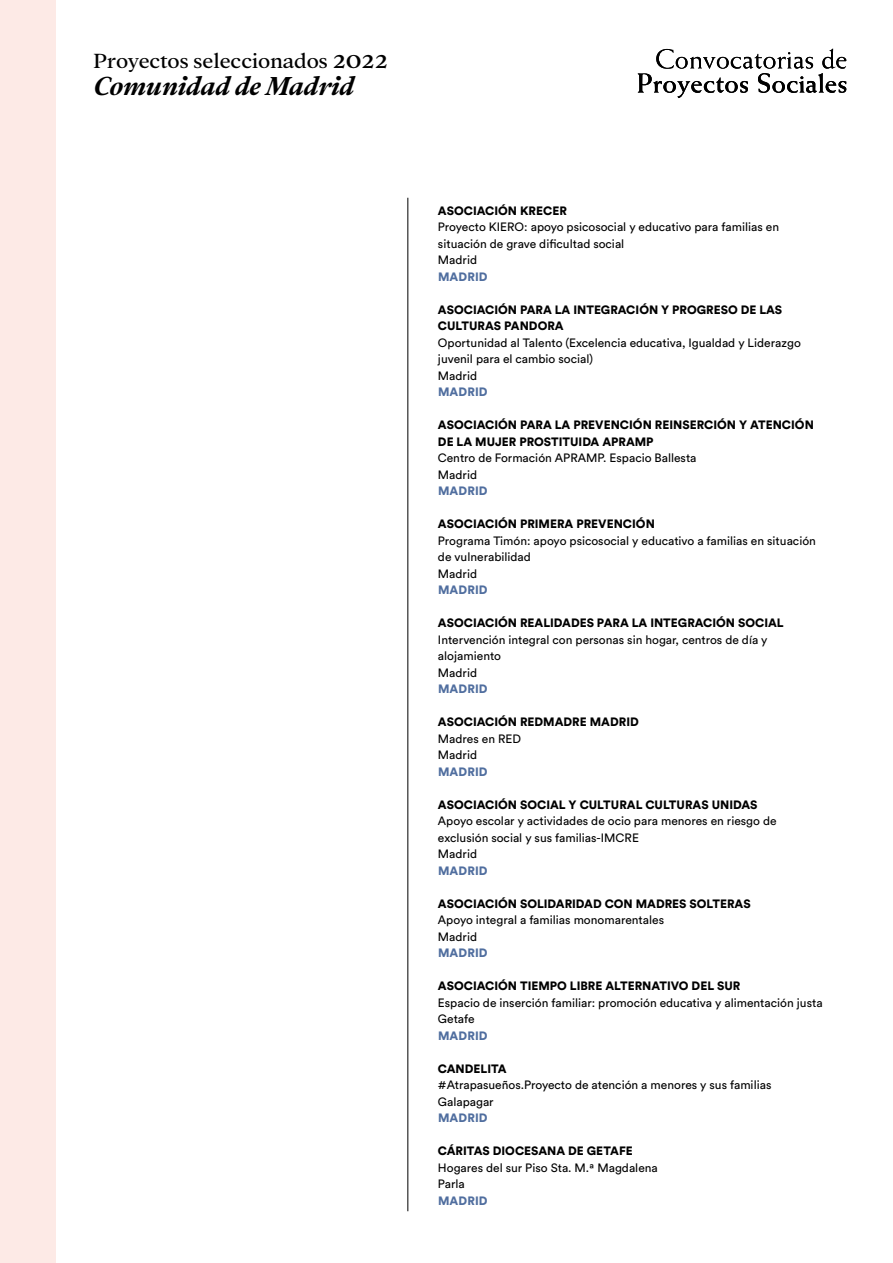
<style>
.page{position:relative;width:893px;height:1263px;background:#fff}
.page>*{position:absolute;margin:0;border:0;box-sizing:border-box;transform-origin:0 0}
.t1{font:italic 700 28.5px "Addington CF";letter-spacing:-.005em;color:#000}
.t2{font:22.5px "Addington CF";letter-spacing:-.005em;color:#000}
.t3{font:12px/16.5px "Circular Std";color:#000}
.t4{font:900 12px/16.5px "Circular Std";color:#000}
.t5{font:900 12px "Circular Std";letter-spacing:.01em;color:#506e9f}
.s1{font-size:29.25px}
</style>
<div class="page">
<svg style="left:638px;top:49px;width:208px;height:49px"></svg>
<hr style="left:407px;top:198px;width:1px;height:1013px;background:#000">
<div style="left:0;top:0;width:55px;height:1263px;background:#fdeae6"></div>
<h2 class="t2" style="left:94px;top:48px;width:296px">Proyectos seleccionados <span class="s1">2022</span></h2>
<h1 class="t1" style="left:94px;top:69px;width:262px">Comunidad de Madrid</h1>
<p class="t4" style="left:438px;top:202px;width:130px">ASOCIACIÓN KRECER</p>
<p class="t3" style="left:438px;top:218px;width:343px">Proyecto KIERO: apoyo psicosocial y educativo para familias en situación de grave dificultad social<br>Madrid</p>
<p class="t5" style="left:438px;top:268px;width:51px">MADRID</p>
<p class="t4" style="left:438px;top:301px;width:346px">ASOCIACIÓN PARA LA INTEGRACIÓN Y PROGRESO DE LAS<br>CULTURAS PANDORA</p>
<p class="t3" style="left:438px;top:334px;width:364px">Oportunidad al Talento (Excelencia educativa, Igualdad y Liderazgo juvenil para el cambio social)<br>Madrid</p>
<p class="t5" style="left:438px;top:384px;width:51px">MADRID</p>
<p class="t4" style="left:438px;top:416px;width:377px">ASOCIACIÓN PARA LA PREVENCIÓN REINSERCIÓN Y ATENCIÓN<br>DE LA MUJER PROSTITUIDA APRAMP</p>
<p class="t3" style="left:438px;top:449px;width:260px">Centro de Formación APRAMP. Espacio Ballesta<br>Madrid</p>
<p class="t5" style="left:438px;top:483px;width:51px">MADRID</p>
<p class="t4" style="left:438px;top:515px;width:218px">ASOCIACIÓN PRIMERA PREVENCIÓN</p>
<p class="t3" style="left:438px;top:532px;width:379px">Programa Timón: apoyo psicosocial y educativo a familias en situación de vulnerabilidad<br>Madrid</p>
<p class="t5" style="left:438px;top:582px;width:51px">MADRID</p>
<p class="t4" style="left:438px;top:614px;width:347px">ASOCIACIÓN REALIDADES PARA LA INTEGRACIÓN SOCIAL</p>
<p class="t3" style="left:438px;top:631px;width:331px">Intervención integral con personas sin hogar, centros de día y alojamiento<br>Madrid</p>
<p class="t5" style="left:438px;top:681px;width:51px">MADRID</p>
<p class="t4" style="left:438px;top:713px;width:202px">ASOCIACIÓN REDMADRE MADRID</p>
<p class="t3" style="left:438px;top:730px;width:85px">Madres en RED<br>Madrid</p>
<p class="t5" style="left:438px;top:763px;width:51px">MADRID</p>
<p class="t4" style="left:438px;top:796px;width:321px">ASOCIACIÓN SOCIAL Y CULTURAL CULTURAS UNIDAS</p>
<p class="t3" style="left:438px;top:812px;width:340px">Apoyo escolar y actividades de ocio para menores en riesgo de exclusión social y sus familias-IMCRE<br>Madrid</p>
<p class="t5" style="left:438px;top:862px;width:51px">MADRID</p>
<p class="t4" style="left:438px;top:895px;width:314px">ASOCIACIÓN SOLIDARIDAD CON MADRES SOLTERAS</p>
<p class="t3" style="left:438px;top:911px;width:228px">Apoyo integral a familias monomarentales<br>Madrid</p>
<p class="t5" style="left:438px;top:945px;width:51px">MADRID</p>
<p class="t4" style="left:438px;top:977px;width:304px">ASOCIACIÓN TIEMPO LIBRE ALTERNATIVO DEL SUR</p>
<p class="t3" style="left:438px;top:994px;width:386px">Espacio de inserción familiar: promoción educativa y alimentación justa<br>Getafe</p>
<p class="t5" style="left:438px;top:1027px;width:51px">MADRID</p>
<p class="t4" style="left:438px;top:1060px;width:70px">CANDELITA</p>
<p class="t3" style="left:438px;top:1076px;width:335px">#Atrapasueños.Proyecto de atención a menores y sus familias<br>Galapagar</p>
<p class="t5" style="left:438px;top:1110px;width:51px">MADRID</p>
<p class="t4" style="left:438px;top:1142px;width:196px">CÁRITAS DIOCESANA DE GETAFE</p>
<p class="t3" style="left:438px;top:1159px;width:221px">Hogares del sur Piso Sta. M.ª Magdalena<br>Parla</p>
<p class="t5" style="left:438px;top:1192px;width:51px">MADRID</p>
</div>
